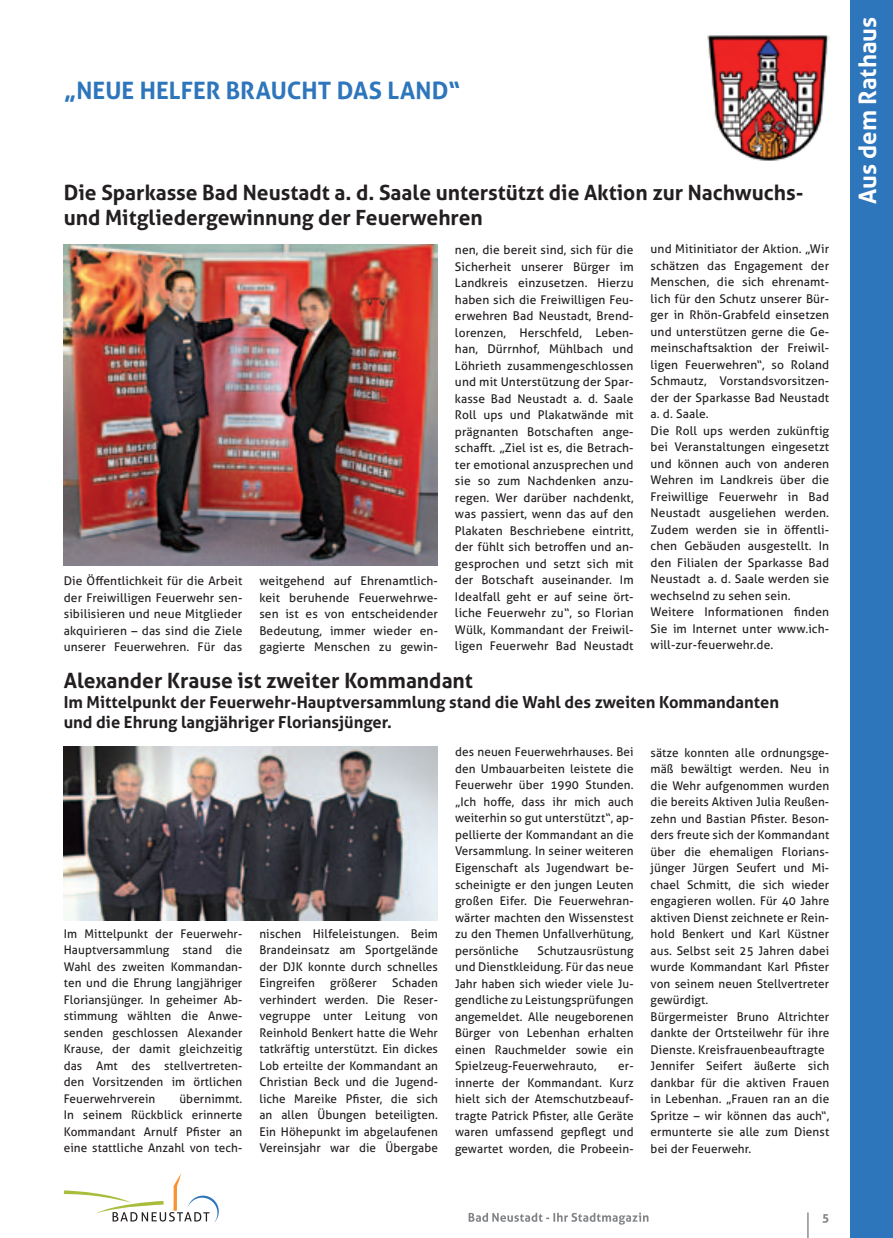
<style>
.page{position:relative;width:893px;height:1238px;background:#fff}
.page>*{position:absolute;margin:0;border:0;box-sizing:border-box;transform-origin:0 0}
.t1{font:700 24px "Aller";letter-spacing:.01em;color:#2e76bc}
.t2{font:700 24px "Aller";color:#fff}
.t3{font:700 21px/25.2px "Aller";color:#231f20}
.t4{font:700 16.5px/19.8px "Aller";color:#231f20}
.t5{font:12px/16.5px "Aller";letter-spacing:.01em;color:#231f20;text-align:justify}
.t6{font:700 12px "Aller";color:#808285}
</style>
<div class="page">
<img style="left:707px;top:35px;width:122px;height:126px">
<svg style="left:469px;top:1212px;width:179px;height:12px"></svg>
<svg style="left:808px;top:1212px;width:1px;height:25px"></svg>
<svg style="left:64px;top:1173px;width:155px;height:49px"></svg>
<div style="left:850px;top:0;width:43px;height:1237px;background:#2e76bc"></div>
<img style="left:64px;top:244px;width:374px;height:322px">
<img style="left:64px;top:746px;width:374px;height:174px">
<h1 class="t1" style="left:64px;top:75px;width:43px">„Neue</h1>
<h1 class="t1" style="left:140px;top:75px;width:30px">Helfe</h1>
<h1 class="t1" style="left:206px;top:75px;width:81px">r brauch</h1>
<h1 class="t1" style="left:318px;top:75px;width:144px">t das Land“</h1>
<h2 class="t3" style="left:64px;top:180px;width:741px">Die Sparkasse Bad Neustadt a. d. Saale unterstützt die Aktion zur Nachwuchs&shy;und Mitgliedergewinnung der Feuerwehren</h2>
<p class="t5" style="left:64px;top:572px;width:180px">Die Öffentlichkeit für die Arbeit der Freiwilligen Feuerwehr sen&shy;sibilisieren und neue Mitglieder akquirieren – das sind die Ziele unserer Feuerwehren. Für das</p>
<p class="t5" style="left:259px;top:572px;width:180px">weitgehend auf Ehrenamtlich&shy;keit beruhende Feuerwehrwe&shy;sen ist es von entscheidender Bedeutung, immer wieder en&shy;gagierte Menschen zu gewin-</p>
<p class="t5" style="left:455px;top:242px;width:180px">nen, die bereit sind, sich für die Sicherheit unserer Bürger im Landkreis einzusetzen. Hierzu haben sich die Freiwilligen Feu&shy;erwehren Bad Neustadt, Brend&shy;lorenzen, Herschfeld, Leben&shy;han, Dürrnhof, Mühlbach und Löhrieth zusammengeschlossen und mit Unterstützung der Spar&shy;kasse Bad Neustadt a. d. Saale Roll ups und Plakatwände mit prägnanten Botschaften ange&shy;schafft. „Ziel ist es, die Betrach&shy;ter emotional anzusprechen und sie so zum Nachdenken anzu&shy;regen. Wer darüber nachdenkt, was passiert, wenn das auf den Plakaten Beschriebene eintritt, der fühlt sich betroffen und an&shy;gesprochen und setzt sich mit der Botschaft auseinander. Im Idealfall geht er auf seine ört&shy;liche Feuerwehr zu“, so Florian Wülk, Kommandant der Freiwil&shy;ligen Feuerwehr Bad Neustadt</p>
<p class="t5" style="left:651px;top:241px;width:180px;text-align:left">und Mitinitiator der Aktion. „Wir schätzen das Engagement der<br>Menschen, die sich ehrenamt&shy;lich für den Schutz unserer Bür&shy;ger in Rhön-Grabfeld einsetzen und unterstützen gerne die Ge&shy;meinschaftsaktion der Freiwil&shy;ligen Feuerwehren“, so Roland<br>Schmautz, Vorstandsvorsitzen&shy;der der Sparkasse Bad Neustadt a. d. Saale.<br>Die Roll ups werden zukünftig bei Veranstaltungen eingesetzt und können auch von anderen<br>Wehren im Landkreis über die<br>Freiwillige Feuerwehr in Bad<br>Neustadt ausgeliehen werden.<br>Zudem werden sie in öffentli&shy;chen Gebäuden ausgestellt. In den Filialen der Sparkasse Bad<br>Neustadt a. d. Saale werden sie wechselnd zu sehen sein.<br>Weitere Informationen finden<br>Sie im Internet unter www.ich&shy;will-zur-feuerwehr.de.</p>
<h2 class="t3" style="left:64px;top:668px;width:411px">Alexander Krause ist zweiter Kommandant</h2>
<h3 class="t4" style="left:64px;top:692px;width:717px">Im Mittelpunkt der Feuerwehr-Hauptversammlung stand die Wahl des zweiten Kommandanten und die Ehrung langjähriger Floriansjünger.</h3>
<p class="t5" style="left:64px;top:925px;width:180px">Im Mittelpunkt der Feuerwehr-Hauptversammlung stand die Wahl des zweiten Kommandan&shy;ten und die Ehrung langjähriger Floriansjünger. In geheimer Ab&shy;stimmung wählten die Anwe&shy;senden geschlossen Alexander Krause, der damit gleichzeitig das Amt des stellvertreten&shy;den Vorsitzenden im örtlichen Feuerwehrverein</p>
<p class="t5" style="left:64px;top:1090px;width:180px;text-indent:116px">übernimmt.<br>In seinem Rückblick erinnerte Kommandant Arnulf Pfister an eine stattliche Anzahl von tech-</p>
<p class="t5" style="left:259px;top:925px;width:180px">nischen Hilfeleistungen. Beim Brandeinsatz am Sportgelände der DJK konnte durch schnelles Eingreifen</p>
<p class="t5" style="left:330px;top:974px;width:48px">größerer</p>
<p class="t5" style="left:259px;top:974px;width:180px;text-indent:133px">Schaden verhindert werden. Die Reser&shy;vegruppe unter Leitung von Reinhold Benkert hatte die Wehr tatkräftig unterstützt. Ein dickes Lob erteilte der Kommandant an Christian Beck und die Jugend&shy;liche Mareike Pfister, die sich an allen Übungen beteiligten.<br>Ein Höhepunkt im abgelaufenen Vereinsjahr war die Übergabe</p>
<p class="t5" style="left:455px;top:743px;width:180px">des neuen Feuerwehrhauses. Bei den Umbauarbeiten leistete die Feuerwehr über 1990 Stunden. „Ich hoffe, dass ihr mich auch weiterhin so gut unterstützt“, ap&shy;pellierte der Kommandant an die Versammlung. In seiner weiteren Eigenschaft als Jugendwart be&shy;scheinigte er den jungen Leuten großen Eifer. Die Feuerwehran&shy;wärter machten den Wissenstest zu den Themen Unfallverhütung, persönliche</p>
<p class="t5" style="left:455px;top:941px;width:180px;text-indent:83px">Schutzausrüstung und Dienstkleidung. Für das neue Jahr haben sich wieder viele Ju&shy;gendliche zu Leistungsprüfungen angemeldet. Alle neugeborenen Bürger von Lebenhan erhalten einen Rauchmelder sowie ein Spielzeug-Feuerwehrauto,</p>
<p class="t5" style="left:455px;top:1057px;width:180px;text-indent:163px">er&shy;innerte der Kommandant. Kurz hielt sich der Atemschutzbeauf&shy;tragte Patrick Pfister, alle Geräte waren umfassend gepflegt und gewartet worden, die Probeein-</p>
<p class="t5" style="left:651px;top:744px;width:180px;text-align:left">sätze konnten alle ordnungsge&shy;mäß bewältigt werden. Neu in die Wehr aufgenommen wurden die bereits Aktiven Julia Reußen&shy;zehn und Bastian Pfister. Beson&shy;ders freute sich der Kommandant über die ehemaligen Florians&shy;jünger Jürgen Seufert und Mi&shy;chael Schmitt, die sich wieder engagieren wollen. Für 40 Jahre aktiven Dienst zeichnete er Rein&shy;hold Benkert und Karl Küstner aus. Selbst seit 25 Jahren dabei wurde Kommandant Karl Pfister von seinem neuen Stellvertreter gewürdigt.<br>Bürgermeister Bruno Altrichter dankte der Ortsteilwehr für ihre<br>Dienste. Kreisfrauenbeauftragte<br>Jennifer Seifert äußerte sich dankbar für die aktiven Frauen in Lebenhan. „Frauen ran an die<br>Spritze – wir können das auch“, ermunterte sie alle zum Dienst bei der Feuerwehr.</p>
<p class="t6" style="left:822px;top:1209px;width:9px">5</p>
<h1 class="t2" style="left:853px;top:204px;width:188px;rotate:-90deg">Aus dem Rathaus</h1>
</div>
